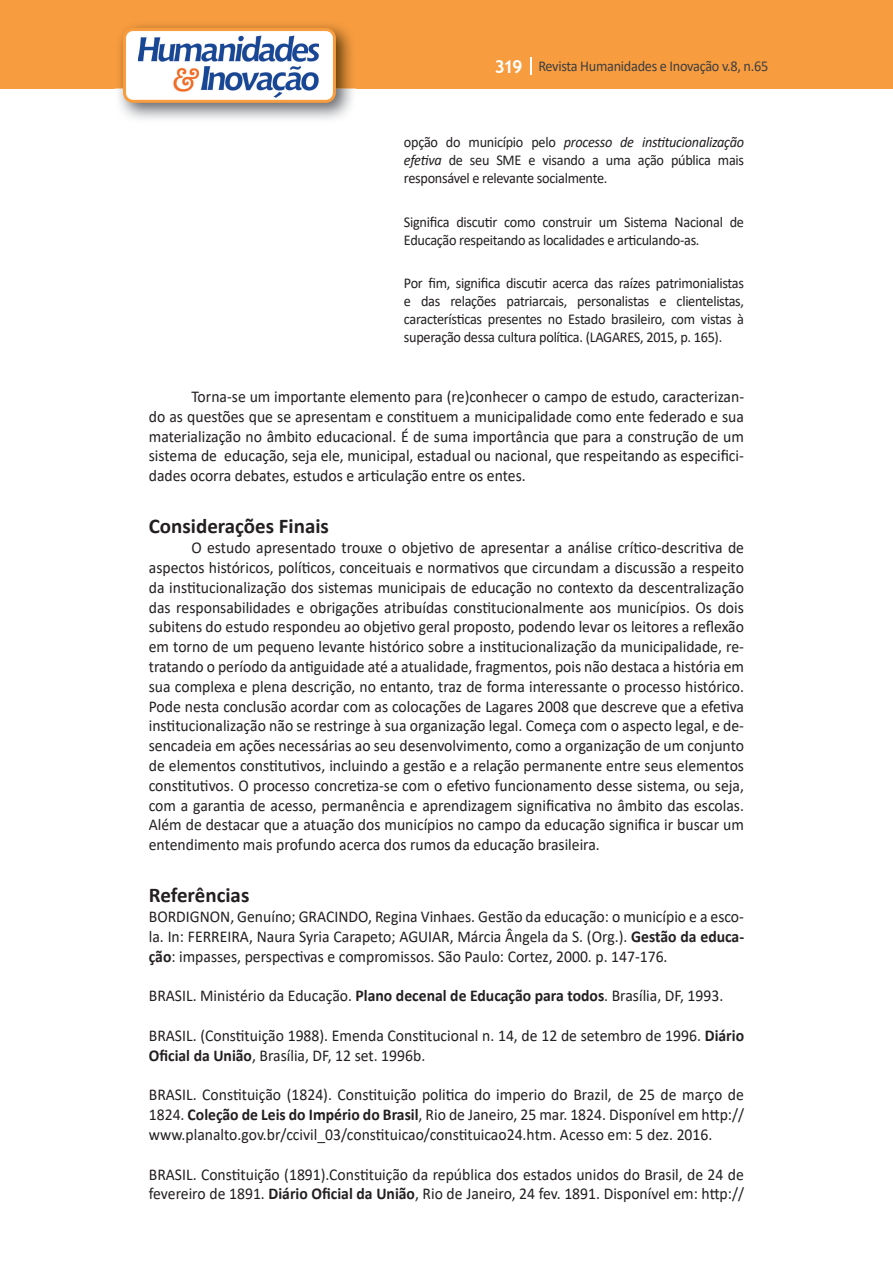
<style>
.page{position:relative;width:893px;height:1263px;background:#fff}
.page>*{position:absolute;margin:0;border:0;box-sizing:border-box;transform-origin:0 0}
.t1{font:700 21px "Calibri";color:#231f20}
.t2{font:16.5px/19.8px "Calibri";color:#231f20;text-align:justify;scale:.95 1}
.t3{font:15px/18px "Calibri";letter-spacing:-.02em;color:#231f20;text-align:justify;scale:.95 1}
.t4{font:15px "Calibri";letter-spacing:-.02em;color:#3e3e3f;scale:.95 1}
.s1{font-family:"Trebuchet MS";font-weight:700;font-size:18px;color:#fff}
.s2{font-style:italic}
.s3{font-weight:700}
</style>
<div class="page">
<div style="left:0;top:0;width:893px;height:88px;background:#f89d3f"></div>
<svg style="left:530px;top:57px;width:2px;height:18px"></svg>
<img style="left:115px;top:24px;width:241px;height:95px">
<div style="left:125px;top:30px;width:209px;height:71px;background:#fff;border-radius:9px"></div>
<img style="left:138px;top:35px;width:181px;height:62px">
<div style="left:123px;top:28px;width:213px;height:75px;border:3px solid #f89d3f;border-radius:9px"></div>
<p class="t4" style="left:495px;top:56px;width:290px"><span class="s1">319</span> Revista Humanidades e Inovação v.8, n.65</p>
<p class="t3" style="left:404px;top:133px;width:359px">opção do município pelo <span class="s2">processo de institucionalização efetiva</span> de seu SME e visando a uma ação pública mais responsável e relevante socialmente.</p>
<p class="t3" style="left:404px;top:212px;width:359px">Significa discutir como construir um Sistema Nacional de<br>Educação respeitando as localidades e articulando-as.</p>
<p class="t3" style="left:404px;top:274px;width:360px">Por fim, significa discutir acerca das raízes patrimonialistas e das relações patriarcais, personalistas e clientelistas, características presentes no Estado brasileiro, com vistas à superação dessa cultura política. (LAGARES, 2015, p. 165).</p>
<p class="t2" style="left:149px;top:386px;width:628px;text-indent:43px">Torna-se um importante elemento para (re)conhecer o campo de estudo, caracterizan&shy;do as questões que se apresentam e constituem a municipalidade como ente federado e sua materialização no âmbito educacional. É de suma importância que para a construção de um sistema de educação, seja ele, municipal, estadual ou nacional, que respeitando as especifici&shy;dades ocorra debates, estudos e articulação entre os entes.</p>
<p class="t1" style="left:149px;top:511px;width:182px">Considerações Finais</p>
<p class="t2" style="left:149px;top:537px;width:628px;text-indent:43px">O estudo apresentado trouxe o objetivo de apresentar a análise crítico-descritiva de aspectos históricos, políticos, conceituais e normativos que circundam a discussão a respeito da institucionalização dos sistemas municipais de educação no contexto da descentralização das responsabilidades e obrigações atribuídas constitucionalmente aos municípios. Os dois subitens do estudo respondeu ao objetivo geral proposto, podendo levar os leitores a reflexão em torno de um pequeno levante histórico sobre a institucionalização da municipalidade, re&shy;tratando o período da antiguidade até a atualidade, fragmentos, pois não destaca a história em sua complexa e plena descrição, no entanto, traz de forma interessante o processo histórico.<br>Pode nesta conclusão acordar com as colocações de Lagares 2008 que descreve que a efetiva institucionalização não se restringe à sua organização legal. Começa com o aspecto legal, e de&shy;sencadeia em ações necessárias ao seu desenvolvimento, como a organização de um conjunto de elementos constitutivos, incluindo a gestão e a relação permanente entre seus elementos constitutivos. O processo concretiza-se com o efetivo funcionamento desse sistema, ou seja, com a garantia de acesso, permanência e aprendizagem significativa no âmbito das escolas.<br>Além de destacar que a atuação dos municípios no campo da educação significa ir buscar um entendimento mais profundo acerca dos rumos da educação brasileira.</p>
<p class="t1" style="left:149px;top:880px;width:102px">Referências</p>
<p class="t2" style="left:149px;top:906px;width:628px">BORDIGNON, Genuíno; GRACINDO, Regina Vinhaes. Gestão da educação: o município e a esco&shy;la. In: FERREIRA, Naura Syria Carapeto; AGUIAR, Márcia Ângela da S. (Org.). <span class="s3">Gestão da educa&shy;ção</span>: impasses, perspectivas e compromissos. São Paulo: Cortez, 2000. p. 147-176.</p>
<p class="t2" style="left:149px;top:986px;width:606px">BRASIL. Ministério da Educação. <span class="s3">Plano decenal de Educação para todos</span>. Brasília, DF, 1993.</p>
<p class="t2" style="left:149px;top:1025px;width:628px">BRASIL. (Constituição 1988). Emenda Constitucional n. 14, de 12 de setembro de 1996. <span class="s3">Diário<br>Oficial da União</span>, Brasília, DF, 12 set. 1996b.</p>
<p class="t2" style="left:149px;top:1085px;width:628px">BRASIL. Constituição (1824). Constituição politica do imperio do Brazil, de 25 de março de 1824. <span class="s3">Coleção de Leis do Império do Brasil</span>, Rio de Janeiro, 25 mar. 1824. Disponível em http:// www.planalto.gov.br/ccivil_03/constituicao/constituicao24.htm. Acesso em: 5 dez. 2016.</p>
<p class="t2" style="left:149px;top:1164px;width:628px">BRASIL. Constituição (1891).Constituição da república dos estados unidos do Brasil, de 24 de fevereiro de 1891. <span class="s3">Diário Oficial da União</span>, Rio de Janeiro, 24 fev. 1891. Disponível em: http://</p>
</div>
